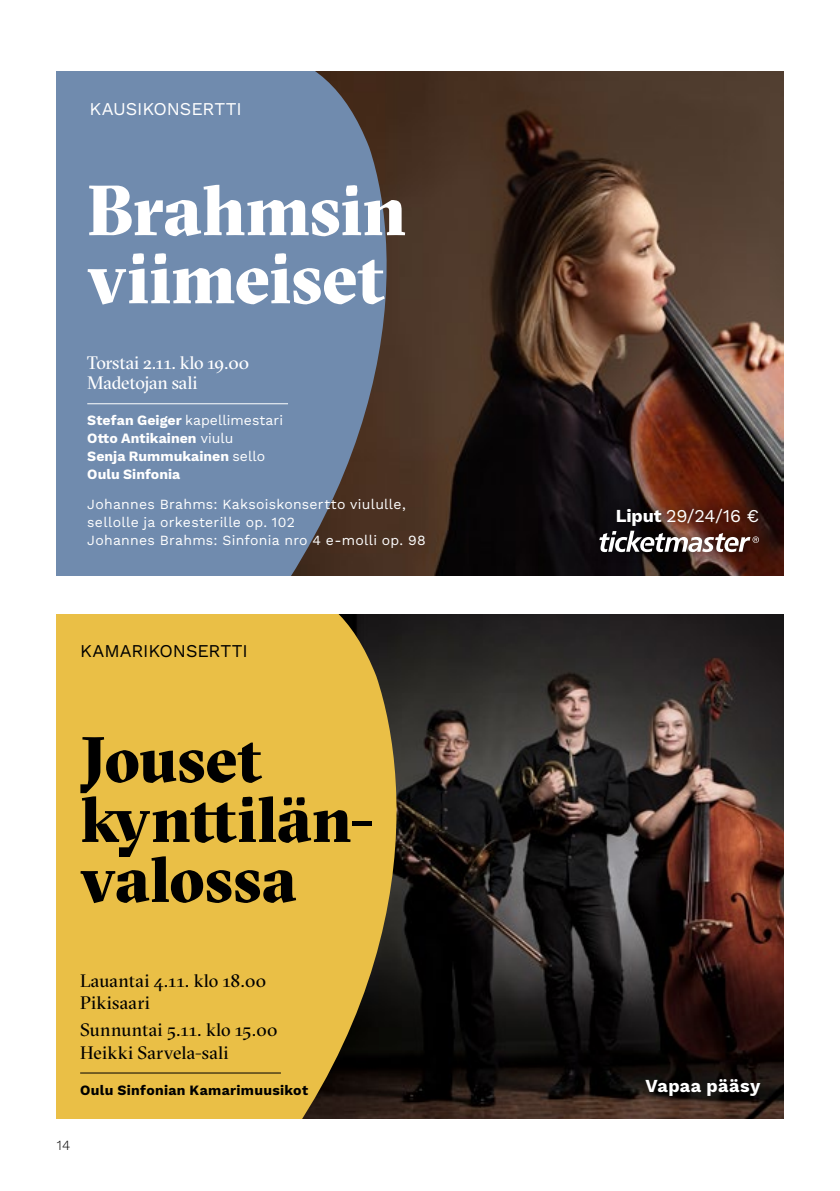
<style>
.page{position:relative;width:840px;height:1191px;background:#fff}
.page>*{position:absolute;margin:0;border:0;box-sizing:border-box;transform-origin:0 0}
.t1{font:900 70.6px/68px "GT Sectra Fine";letter-spacing:-.01em;color:#fff}
.t2{font:900 64px/60px "GT Sectra Fine";letter-spacing:-.005em;color:#000}
.t3{font:18px/22px "GT Sectra Fine";letter-spacing:.02em;color:#000}
.t4{font:18px/20px "GT Sectra Fine";letter-spacing:-.005em;color:#fff}
.t5{font:18px "Work Sans";letter-spacing:-.01em;color:#fff}
.t6{font:18px "Work Sans";letter-spacing:-.01em;color:#000}
.t7{font:700 18px "Work Sans";letter-spacing:.015em;color:#fff}
.t8{font:14px/18px "Work Sans";letter-spacing:.02em;color:#fff}
.t9{font:700 14px/18px "Work Sans";color:#fff}
.t10{font:700 14px "Work Sans";letter-spacing:.02em;color:#000}
.t11{font:14px "Work Sans";color:#000}
.s1{font-weight:400}
.s2{font-weight:700}
</style>
<div class="page">
<img style="left:425px;top:614px;width:357px;height:504px">
<svg style="left:57px;top:614px;width:368px;height:504px;background:#dab142"></svg>
<hr style="left:80px;top:1072px;width:201px;height:1px;background:#000">
<img style="left:405px;top:72px;width:377px;height:503px">
<svg style="left:57px;top:72px;width:348px;height:503px;background:#6a7f9b"></svg>
<div style="left:587px;top:497px;width:182px;height:66px;background:#000;opacity:.75"></div>
<svg style="left:599px;top:530px;width:159px;height:22px"></svg>
<hr style="left:87px;top:403px;width:201px;height:1px;background:#fff">
<p class="t5" style="left:89px;top:96px;width:154px">KAUSIKONSERTTI</p>
<h1 class="t1" style="left:87px;top:177px;width:320px">Brahmsin viimeiset</h1>
<p class="t4" style="left:87px;top:353px;width:163px">Torstai 2.11. klo 19.00<br>Madetojan sali</p>
<p class="t9" style="left:87px;top:412px;width:197px">Stefan Geiger <span class="s1">kapellimestari<br></span>Otto Antikainen <span class="s1">viulu<br></span>Senja Rummukainen <span class="s1">sello<br></span>Oulu Sinfonia</p>
<p class="t8" style="left:87px;top:494px;width:340px">Johannes Brahms: Kaksoiskonsertto viululle, sellolle ja orkesterille op. 102<br>Johannes Brahms: Sinfonia nro 4 e- molli op. 98</p>
<p class="t5" style="left:615px;top:502px;width:145px"><span class="s2">Liput</span> 29/24/16 €</p>
<p class="t6" style="left:80px;top:637px;width:169px">KAMARIKONSERTTI</p>
<h2 class="t2" style="left:80px;top:730px;width:295px">Jouset kynttilän&shy;valossa</h2>
<p class="t3" style="left:80px;top:969px;width:187px">Lauantai 4.11. klo 18.00<br>Pikisaari</p>
<p class="t3" style="left:80px;top:1019px;width:199px">Sunnuntai 5.11. klo 15.00<br>Heikki Sarvela-sali</p>
<p class="t10" style="left:80px;top:1081px;width:229px">Oulu Sinfonian Kamarimuusikot</p>
<p class="t7" style="left:645px;top:1075px;width:116px">Vapaa pääsy</p>
<p class="t11" style="left:57px;top:1134px;width:15px">14</p>
</div>
